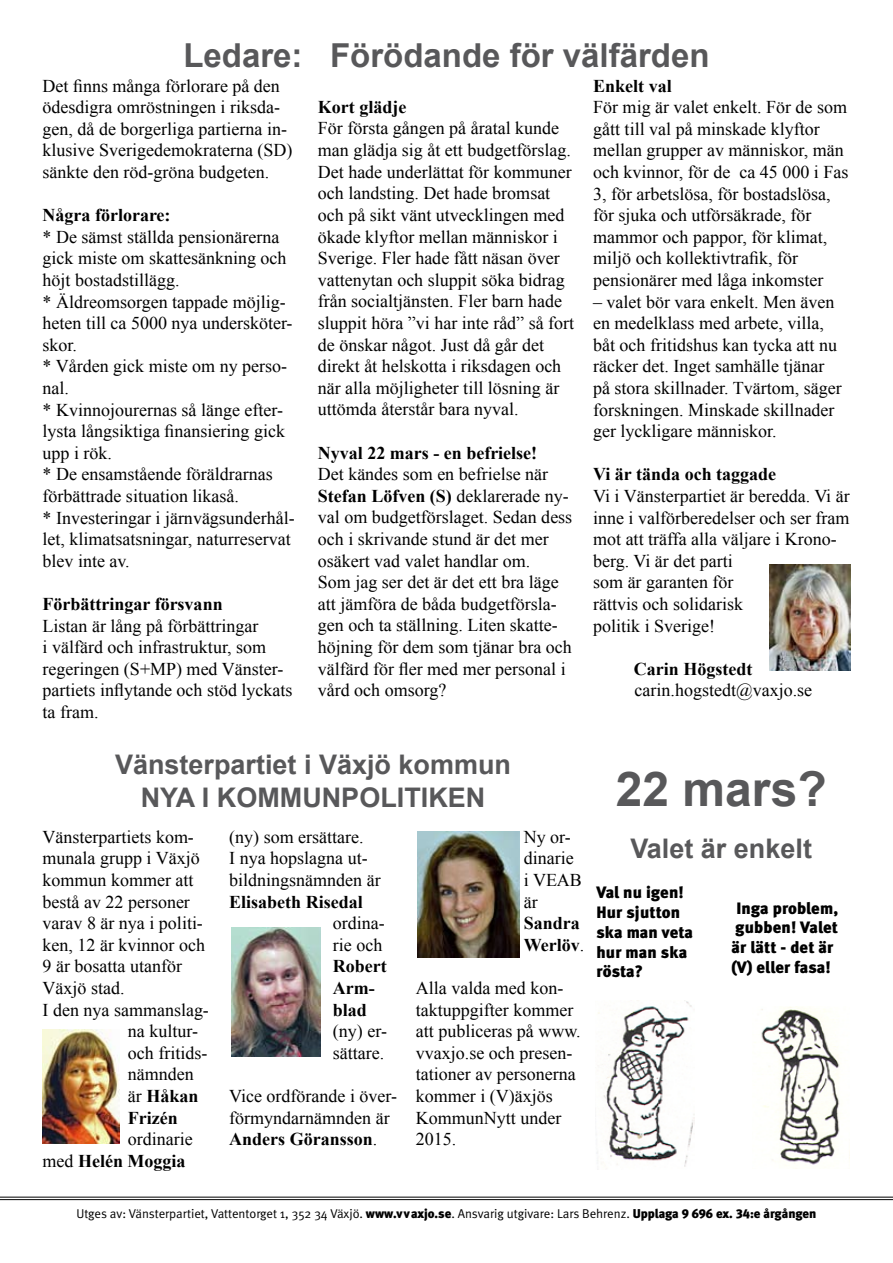
<style>
.page{position:relative;width:893px;height:1263px;background:#fff}
.page>*{position:absolute;margin:0;border:0;box-sizing:border-box;transform-origin:0 0}
.t1{font:700 48px "Arial";color:#58585a}
.t2{font:700 33px "Arial";color:#58585a}
.t3{font:700 27px/32.4px "Arial";color:#58585a;text-align:center}
.t4{font:18px/21.6px "Times New Roman";color:#000}
.t5{font:700 18px/21.6px "Times New Roman";color:#000}
.t6{font:16.5px/19.8px "Meta Black LF";letter-spacing:.01em;color:#000}
.t7{font:12.75px "Meta Normal";color:#000}
.s1{font-weight:700}
.s2{font-weight:400}
.s3{font-family:"Meta Black LF"}
</style>
<div class="page">
<hr style="left:0;top:1197px;width:893px;height:1px;background:#000">
<hr style="left:0;top:1199px;width:893px;height:1px;background:#000">
<img style="left:769px;top:564px;width:81px;height:107px">
<img style="left:43px;top:1029px;width:76px;height:115px">
<img style="left:596px;top:1001px;width:98px;height:166px">
<img style="left:761px;top:1006px;width:79px;height:160px">
<img style="left:232px;top:927px;width:88px;height:129px">
<img style="left:417px;top:831px;width:103px;height:126px">
<h2 class="t2" style="left:183px;top:33px;width:528px">Ledare: Förödande för välfärden</h2>
<p class="t4" style="left:43px;top:74px;width:251px">Det finns många förlorare på den ödesdigra omröstningen i riksda&shy;gen, då de borgerliga partierna in&shy;klusive Sverigedemokraterna (SD) sänkte den röd-gröna budgeten.</p>
<p class="t5" style="left:43px;top:204px;width:130px">Några förlorare:</p>
<p class="t4" style="left:43px;top:226px;width:254px">* De sämst ställda pensionärerna gick miste om skattesänkning och höjt bostadstillägg.<br>* Äldreomsorgen tappade möjlig&shy;heten till ca 5000 nya undersköter&shy;skor.<br>* Vården gick miste om ny perso&shy;nal.<br>* Kvinnojourernas så länge efter&shy;lysta långsiktiga finansiering gick upp i rök.<br>* De ensamstående föräldrarnas förbättrade situation likaså.<br>* Investeringar i järnvägsunderhål&shy;let, klimatsatsningar, naturreservat blev inte av.</p>
<p class="t5" style="left:43px;top:593px;width:182px">Förbättringar försvann</p>
<p class="t4" style="left:43px;top:614px;width:251px">Listan är lång på förbättringar<br>i välfärd och infrastruktur, som regeringen (S+MP) med Vänster&shy;partiets inflytande och stöd lyckats ta fram.</p>
<p class="t5" style="left:318px;top:96px;width:90px">Kort glädje</p>
<p class="t4" style="left:318px;top:117px;width:258px">För första gången på åratal kunde man glädja sig åt ett budgetförslag.<br>Det hade underlättat för kommuner och landsting. Det hade bromsat och på sikt vänt utvecklingen med ökade klyftor mellan människor i Sverige. Fler hade fått näsan över vattenytan och sluppit söka bidrag från socialtjänsten. Fler barn hade sluppit höra ”vi har inte råd” så fort de önskar något. Just då går det direkt åt helskotta i riksdagen och när alla möjligheter till lösning är uttömda återstår bara nyval.</p>
<p class="t5" style="left:318px;top:441px;width:221px">Nyval 22 mars - en befrielse!</p>
<p class="t4" style="left:318px;top:463px;width:256px">Det kändes som en befrielse när<br><span class="s1">Stefan Löfven (S)</span> deklarerade ny&shy;val om budgetförslaget. Sedan dess och i skrivande stund är det mer osäkert vad valet handlar om.<br>Som jag ser det är det ett bra läge att jämföra de båda budgetförsla&shy;gen och ta ställning. Liten skatte&shy;höjning för dem som tjänar bra och välfärd för fler med mer personal i vård och omsorg?</p>
<p class="t5" style="left:593px;top:74px;width:80px">Enkelt val</p>
<p class="t4" style="left:593px;top:96px;width:257px">För mig är valet enkelt. För de som gått till val på minskade klyftor mellan grupper av människor, män och kvinnor, för de ca 45 000 i Fas<br>3, för arbetslösa, för bostadslösa, för sjuka och utförsäkrade, för mammor och pappor, för klimat, miljö och kollektivtrafik, för pensionärer med låga inkomster</p>
<p class="t4" style="left:593px;top:290px;width:250px">– valet bör vara enkelt. Men även en medelklass med arbete, villa, båt och fritidshus kan tycka att nu räcker det. Inget samhälle tjänar på stora skillnader. Tvärtom, säger forskningen. Minskade skillnader ger lyckligare människor.</p>
<p class="t5" style="left:593px;top:463px;width:185px">Vi är tända och taggade</p>
<p class="t4" style="left:593px;top:485px;width:258px">Vi i Vänsterpartiet är beredda. Vi är inne i valförberedelser och ser fram mot att träffa alla väljare i Krono&shy;berg. Vi är det parti<br>som är garanten för<br>rättvis och solidarisk<br>politik i Sverige!</p>
<p class="t5" style="left:634px;top:657px;width:120px">Carin Högstedt</p>
<p class="t4" style="left:635px;top:679px;width:179px">carin.hogstedt@vaxjo.se</p>
<h3 class="t3" style="left:115px;top:750px;width:398px">Vänsterpartiet i Växjö kommun<br>NYA I KOMMUNPOLITIKEN</h3>
<p class="t4" style="left:43px;top:826px;width:153px">Vänsterpartiets kom-</p>
<p class="t4" style="left:43px;top:847px;width:159px">munala grupp i Växjö</p>
<p class="t4" style="left:43px;top:869px;width:153px">kommun kommer att</p>
<p class="t4" style="left:43px;top:890px;width:149px">bestå av 22 personer</p>
<p class="t4" style="left:43px;top:912px;width:162px">varav 8 är nya i politi-</p>
<p class="t4" style="left:43px;top:934px;width:164px">ken, 12 är kvinnor och</p>
<p class="t4" style="left:43px;top:955px;width:141px">9 är bosatta utanför</p>
<p class="t4" style="left:43px;top:977px;width:83px">Växjö stad.</p>
<p class="t4" style="left:43px;top:998px;width:168px">I den nya sammanslag-</p>
<p class="t4" style="left:128px;top:1020px;width:72px">na kultur-</p>
<p class="t4" style="left:128px;top:1042px;width:81px">och fritids-</p>
<p class="t4" style="left:128px;top:1063px;width:67px">nämnden</p>
<p class="t5" style="left:128px;top:1085px;width:72px"><span class="s2">är</span> Håkan</p>
<p class="t5" style="left:128px;top:1106px;width:51px">Frizén</p>
<p class="t4" style="left:43px;top:1128px;width:152px;text-indent:85px">ordinarie med <span class="s1">Helén Moggia</span></p>
<p class="t4" style="left:229px;top:826px;width:153px">(ny) som ersättare.<br>I nya hopslagna ut&shy;bildningsnämnden är</p>
<p class="t5" style="left:229px;top:890px;width:135px">Elisabeth Risedal</p>
<p class="t4" style="left:333px;top:912px;width:53px">ordina&shy;rie och</p>
<p class="t5" style="left:333px;top:955px;width:55px">Robert<br>Arm&shy;blad</p>
<p class="t4" style="left:333px;top:1020px;width:56px">(ny) er&shy;sättare.</p>
<p class="t4" style="left:229px;top:1085px;width:169px">Vice ordförande i över&shy;förmyndarnämnden är<br><span class="s1">Anders Göransson</span>.</p>
<p class="t4" style="left:524px;top:826px;width:60px">Ny or&shy;dinarie i VEAB är</p>
<p class="t5" style="left:524px;top:912px;width:62px">Sandra<br>Werlöv<span class="s2">.</span></p>
<p class="t4" style="left:416px;top:977px;width:166px">Alla valda med kon&shy;taktuppgifter kommer att publiceras på www. vvaxjo.se och presen&shy;tationer av personerna kommer i (V)äxjös<br>KommunNytt under<br>2015.</p>
<h1 class="t1" style="left:616px;top:757px;width:212px">22 mars?</h1>
<h3 class="t3" style="left:630px;top:833px;width:183px">Valet är enkelt</h3>
<p class="t6" style="left:596px;top:882px;width:98px">Val nu igen!<br>Hur sjutton ska man veta hur man ska rösta?</p>
<p class="t6" style="left:731px;top:898px;width:108px">Inga problem, gubben! Valet är lätt - det är (V) eller fasa!</p>
<p class="t7" style="left:77px;top:1206px;width:741px">Utges av: Vänsterpartiet, Vattentorget 1, 352 34 Växjö. <span class="s3">www.vvaxjo.se</span>. Ansvarig utgivare: Lars Behrenz. <span class="s3">Upplaga 9 696 ex. 34:e årgången</span></p>
</div>
